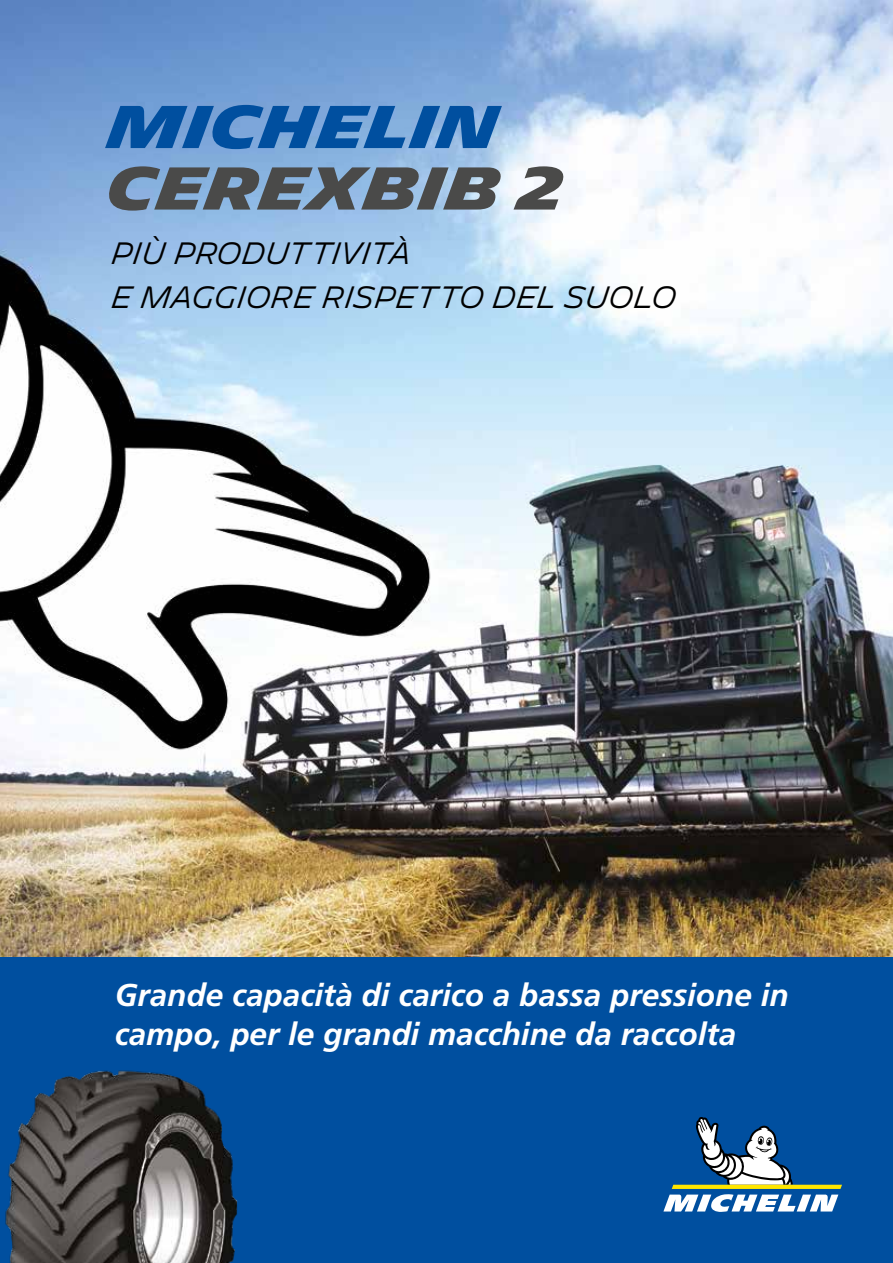
<style>
.page{position:relative;width:893px;height:1263px;background:#fff}
.page>*{position:absolute;margin:0;border:0;box-sizing:border-box;transform-origin:0 0}
.t1{font:700 58.5px "Michelin";color:#4a4a49}
.t2{font:700 58.5px "Michelin";color:#004f9f}
.t3{font:italic 700 31.5px/39px "Frutiger LT Std";color:#fff}
.t4{font:300 30px/43.5px "Michelin";color:#000;scale:.91 1}
</style>
<div class="page">
<div style="left:0;top:932px;width:893px;height:331px;background:#004f9f"></div>
<img style="left:0;top:0;width:893px;height:957px">
<img style="left:5px;top:1070px;width:233px;height:193px">
<svg style="left:663px;top:1117px;width:179px;height:95px"></svg>
<h1 class="t2" style="left:108px;top:93px;width:393px">MICHELIN</h1>
<h1 class="t1" style="left:108px;top:154px;width:457px">CEREXBIB 2</h1>
<p class="t4" style="left:112px;top:232px;width:622px">PIù PRODUTTIVITà<br>E MAGGIORE RISPETTO DEL SUOLO</p>
<p class="t3" style="left:115px;top:976px;width:675px">Grande capacità di carico a bassa pressione in campo, per le grandi macchine da raccolta</p>
</div>
